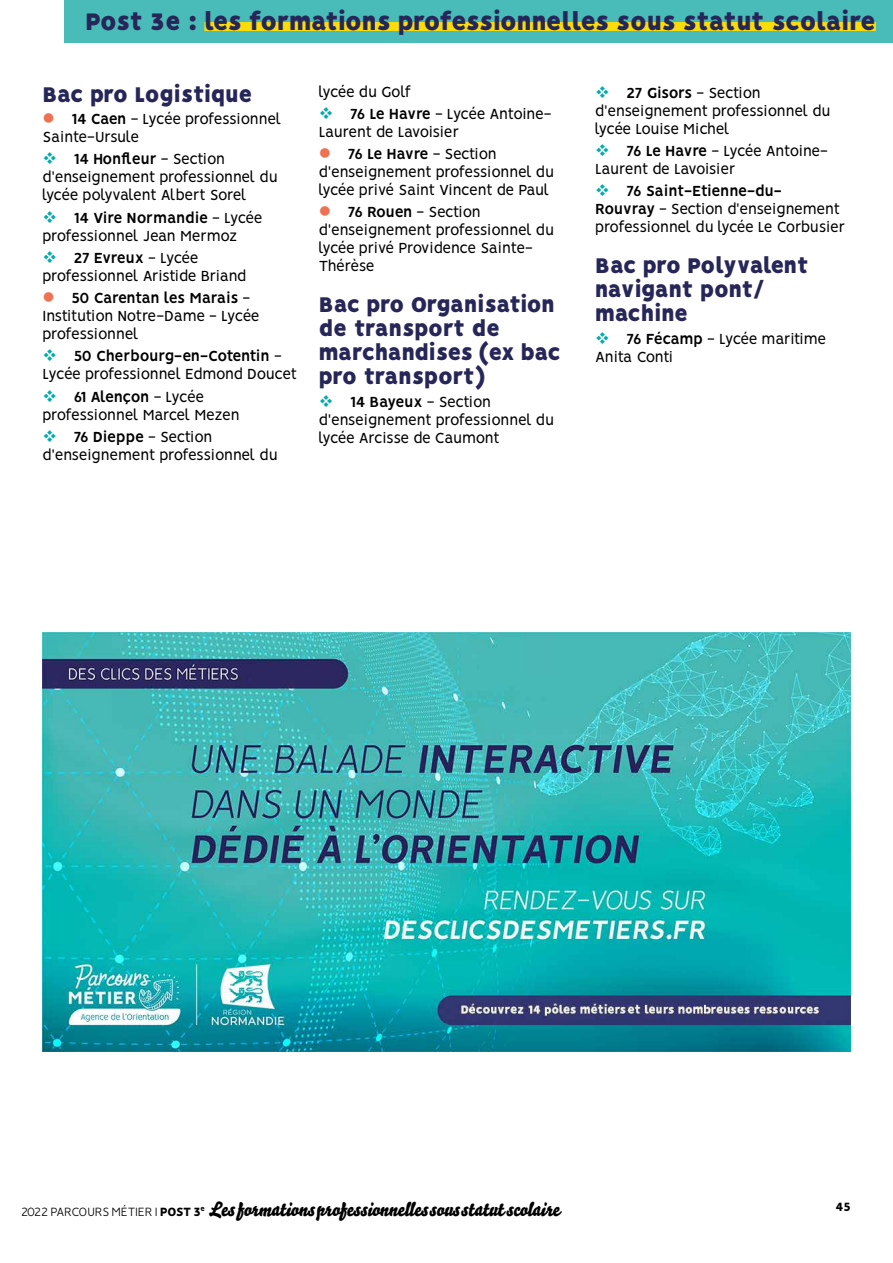
<style>
.page{position:relative;width:893px;height:1263px;background:#fff}
.page>*{position:absolute;margin:0;border:0;box-sizing:border-box;transform-origin:0 0}
.t1{font:900 27px "Vision";letter-spacing:-.03em;color:#272658}
.t2{font:900 24px/24px "Vision";letter-spacing:-.03em;color:#272658}
.t3{font:19.5px "Bello Script";letter-spacing:-.01em;color:#000}
.t4{font:16.5px/18px "Vision";letter-spacing:-.03em;color:#000}
.t5{font:800 13.5px "Vision";color:#000}
.s1{color:#ee7151}
.s2{font-weight:700}
.s3{color:#00aca9}
.s4{font-family:"Vision";font-weight:300;font-size:13.5px}
.s5{font-family:"Vision";font-weight:800;font-size:13.5px}
</style>
<div class="page">
<div style="left:64px;top:0;width:829px;height:43px;background:#49bcb9"></div>
<div style="left:204px;top:22px;width:672px;height:9px;background:#f9dc09"></div>
<img style="left:43px;top:633px;width:807px;height:418px">
<h1 class="t1" style="left:85px;top:5px;width:792px">Post 3e : les formations professionnelles sous statut scolaire</h1>
<h2 class="t2" style="left:43px;top:83px;width:211px">Bac pro Logistique</h2>
<p class="t4" style="left:43px;top:112px;width:240px"><span class="s1">●</span> <span class="s2">14 Caen</span> - Lycée professionnel<br>Sainte-Ursule</p>
<p class="t4" style="left:43px;top:152px;width:237px"><span class="s3">❖</span> <span class="s2">14 Honfleur</span> - Section d'enseignement professionnel du lycée polyvalent Albert Sorel</p>
<p class="t4" style="left:43px;top:210px;width:222px"><span class="s3">❖</span> <span class="s2">14 Vire Normandie</span> - Lycée professionnel Jean Mermoz</p>
<p class="t4" style="left:43px;top:250px;width:205px"><span class="s3">❖</span> <span class="s2">27 Evreux</span> - Lycée professionnel Aristide Briand</p>
<p class="t4" style="left:43px;top:291px;width:219px"><span class="s1">●</span> <span class="s2">50 Carentan les Marais</span> -<br>Institution Notre-Dame - Lycée professionnel</p>
<p class="t4" style="left:43px;top:349px;width:256px"><span class="s3">❖</span> <span class="s2">50 Cherbourg-en-Cotentin</span> -<br>Lycée professionnel Edmond Doucet</p>
<p class="t4" style="left:43px;top:389px;width:199px"><span class="s3">❖</span> <span class="s2">61 Alençon</span> - Lycée professionnel Marcel Mezen</p>
<p class="t4" style="left:43px;top:429px;width:237px"><span class="s3">❖</span> <span class="s2">76 Dieppe</span> - Section d'enseignement professionnel du</p>
<p class="t4" style="left:319px;top:84px;width:94px">lycée du Golf</p>
<p class="t4" style="left:319px;top:106px;width:234px"><span class="s3">❖</span> <span class="s2">76 Le Havre</span> - Lycée Antoine-<br>Laurent de Lavoisier</p>
<p class="t4" style="left:319px;top:147px;width:237px"><span class="s1">●</span> <span class="s2">76 Le Havre</span> - Section d'enseignement professionnel du lycée privé Saint Vincent de Paul</p>
<p class="t4" style="left:319px;top:205px;width:237px"><span class="s1">●</span> <span class="s2">76 Rouen</span> - Section d'enseignement professionnel du lycée privé Providence Sainte-<br>Thérèse</p>
<h2 class="t2" style="left:319px;top:293px;width:244px">Bac pro Organisation de transport de marchandises (ex bac pro transport)</h2>
<p class="t4" style="left:319px;top:394px;width:237px"><span class="s3">❖</span> <span class="s2">14 Bayeux</span> - Section d'enseignement professionnel du lycée Arcisse de Caumont</p>
<p class="t4" style="left:595px;top:85px;width:237px"><span class="s3">❖</span> <span class="s2">27 Gisors</span> - Section d'enseignement professionnel du lycée Louise Michel</p>
<p class="t4" style="left:595px;top:143px;width:234px"><span class="s3">❖</span> <span class="s2">76 Le Havre</span> - Lycée Antoine-<br>Laurent de Lavoisier</p>
<p class="t4" style="left:595px;top:184px;width:251px"><span class="s3">❖</span> <span class="s2">76 Saint-Etienne-du-<br>Rouvray</span> - Section d'enseignement professionnel du lycée Le Corbusier</p>
<h2 class="t2" style="left:595px;top:254px;width:215px">Bac pro Polyvalent navigant pont/ machine</h2>
<p class="t4" style="left:595px;top:331px;width:232px"><span class="s3">❖</span> <span class="s2">76 Fécamp</span> - Lycée maritime<br>Anita Conti</p>
<p class="t3" style="left:21px;top:1195px;width:540px"><span class="s4">2022 PARCOURS MÉTIER I</span> <span class="s5">POST 3</span><sup>e</sup> Les formations professionnelles sous statut scolaire</p>
<p class="t5" style="left:835px;top:1198px;width:17px">45</p>
</div>
